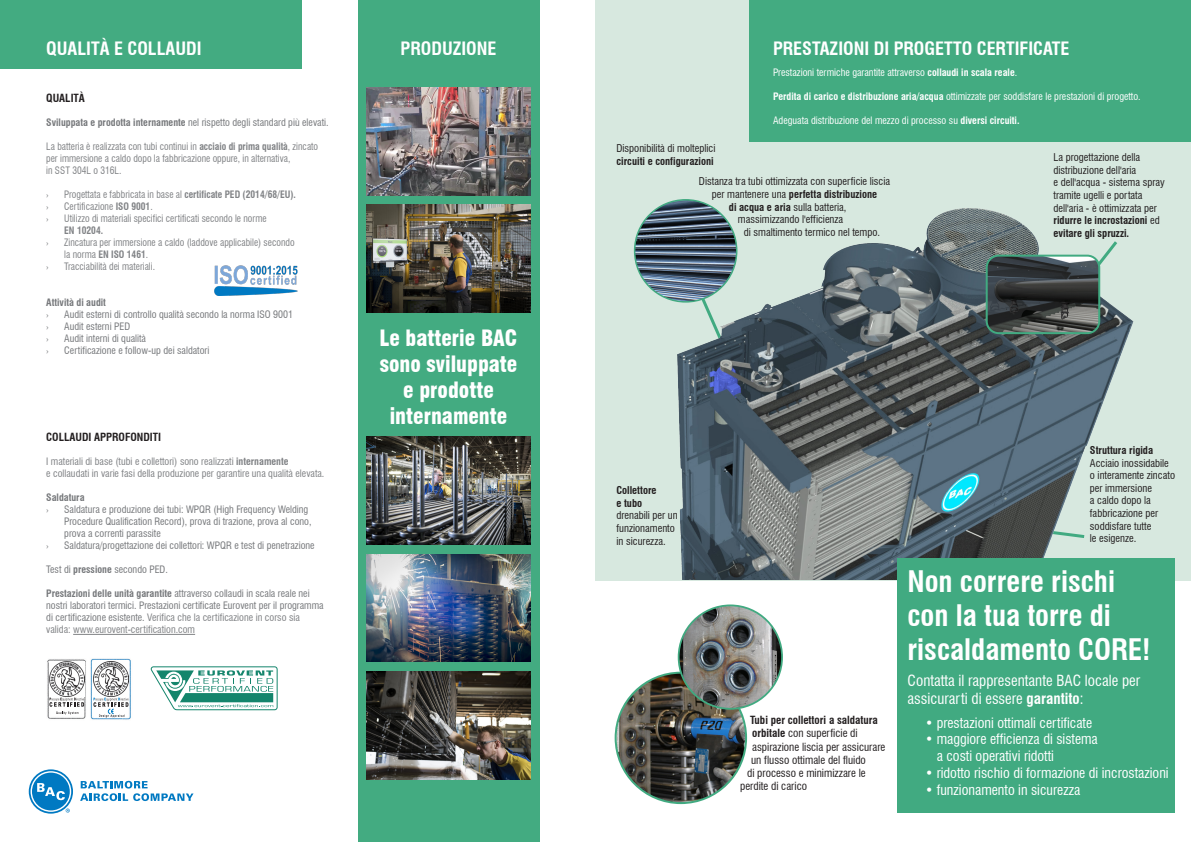
<style>
.page{position:relative;width:1191px;height:842px;background:#fff}
.page>*{position:absolute;margin:0;border:0;box-sizing:border-box;transform-origin:0 0}
.Bullets{font:700 condensed 29px/34px "Swiss 721 BT";color:#fff}
.Big_heading_green{font:900 condensed 22px/26px "Swiss 721 BT";color:#fff;text-align:center;scale:.96 1}
.t1{font:700 condensed 18px "Swiss 721 BT";color:#fff}
.Bullets-2{font:condensed 15px/18px "Swiss 721 BT";color:#fff}
.Bullets-3{font:condensed 14px/16.8px "Swiss 721 BT";color:#fff}
.Bullets-4{font:condensed 11px "Swiss 721 BT";color:#231f20}
.Bullets-5{font:700 condensed 11px "Swiss 721 BT";color:#231f20}
.Bullets-6{font:condensed 10.5px/12.6px "Swiss 721 BT";color:#231f20}
.Bullets-7{font:700 condensed 10.5px "Swiss 721 BT";color:#231f20}
.Bullets-8{font:condensed 10px/12px "Swiss 721 BT";color:#76787b}
.Bullets-9{font:condensed 10px/12px "Swiss 721 BT";color:#808285;scale:.95 1}
.Bullets-10{font:condensed 10px "Swiss 721 BT";color:#fff}
.Bullets-11{font:condensed 10px/12px "Swiss 721 BT";color:#808285}
.Bullets-12{font:700 condensed 10px "Swiss 721 BT";color:#76787b}
.t2{font:10px "Minion Pro";color:#808285}
.t3{font:10px "Minion Pro";color:#808285;scale:.95 1}
.s1{font-weight:700}
.s2{color:#808285}
.s3{font-weight:400}
</style>
<div class="page">
<div style="left:358px;top:0;width:181px;height:842px;background:#43ab81"></div>
<div style="left:595px;top:0;width:596px;height:580px;background:#d7e8df"></div>
<div style="left:0;top:0;width:301px;height:68px;background:#43ab81"></div>
<svg style="left:80px;top:781px;width:113px;height:20px"></svg>
<svg style="left:29px;top:769px;width:44px;height:45px"></svg>
<svg style="left:31px;top:771px;width:40px;height:41px"></svg>
<div style="left:32px;top:773px;width:38px;height:37px;background:#0079c2;border-radius:50%"></div>
<svg style="left:37px;top:783px;width:28px;height:17px"></svg>
<svg style="left:66px;top:808px;width:4px;height:4px"></svg>
<hr style="left:73px;top:634px;width:122px;height:1px;background:#808285">
<img style="left:90px;top:658px;width:41px;height:62px">
<img style="left:99px;top:714px;width:26px;height:3px">
<svg style="left:93px;top:698px;width:35px;height:16px"></svg>
<img style="left:93px;top:661px;width:36px;height:35px">
<img style="left:47px;top:659px;width:39px;height:3px">
<img style="left:47px;top:662px;width:2px;height:57px">
<img style="left:49px;top:661px;width:37px;height:58px">
<svg style="left:49px;top:698px;width:35px;height:16px"></svg>
<div style="left:749px;top:0;width:442px;height:141px;background:#43ab81"></div>
<img style="left:668px;top:201px;width:479px;height:378px">
<svg style="left:1052px;top:238px;width:68px;height:84px"></svg>
<img style="left:986px;top:256px;width:113px;height:77px">
<div style="left:985px;top:255px;width:115px;height:79px;border:2px solid #41aa81;border-radius:12px"></div>
<div style="left:897px;top:559px;width:278px;height:254px;background:#41aa81"></div>
<img style="left:366px;top:205px;width:165px;height:108px">
<img style="left:366px;top:436px;width:165px;height:108px">
<img style="left:366px;top:554px;width:165px;height:108px">
<img style="left:366px;top:87px;width:165px;height:108px">
<img style="left:615px;top:673px;width:131px;height:130px;border-radius:65px">
<img style="left:366px;top:672px;width:165px;height:107px">
<img style="left:634px;top:200px;width:102px;height:102px;border-radius:51px">
<div style="left:634px;top:199px;width:103px;height:104px;border:2px solid #41aa81;border-radius:50%"></div>
<svg style="left:151px;top:666px;width:126px;height:44px"></svg>
<img style="left:214px;top:265px;width:84px;height:30px">
<img style="left:678px;top:605px;width:104px;height:104px;border-radius:52px">
<div style="left:677px;top:604px;width:106px;height:106px;border:2px solid #41aa81;border-radius:50%"></div>
<p class="t1" style="left:46px;top:37px;width:157px">QUALITÀ E COLLAUDI</p>
<p class="Bullets-5" style="left:46px;top:91px;width:40px">QUALITÀ</p>
<p class="Bullets-8" style="left:46px;top:116px;width:284px"><span class="s1">Sviluppata e prodotta internamente</span> nel rispetto degli standard più elevati.</p>
<p class="Bullets-9" style="left:46px;top:140px;width:288px">La batteria è realizzata con tubi continui in <span class="s1">acciaio di prima qualità</span>, zincato per immersione a caldo dopo la fabbricazione oppure, in alternativa,<br>in SST 304L o 316L.</p>
<p class="t3" style="left:46px;top:188px;width:4px">›</p>
<p class="Bullets-9" style="left:64px;top:188px;width:245px">Progettata e fabbricata in base al <span class="s1">certificate PED (2014/68/EU).</span></p>
<p class="t3" style="left:46px;top:200px;width:4px">›</p>
<p class="Bullets-9" style="left:64px;top:200px;width:95px">Certificazione <span class="s1">ISO 9001</span>.</p>
<p class="t3" style="left:46px;top:212px;width:4px">›</p>
<p class="Bullets-9" style="left:64px;top:212px;width:214px">Utilizzo di materiali specifici certificati secondo le norme<br><span class="s1">EN 10204.</span></p>
<p class="t3" style="left:46px;top:236px;width:4px">›</p>
<p class="Bullets-9" style="left:64px;top:236px;width:244px">Zincatura per immersione a caldo (laddove applicabile) secondo la norma <span class="s1">EN ISO 1461</span>.</p>
<p class="t3" style="left:46px;top:260px;width:4px">›</p>
<p class="Bullets-9" style="left:64px;top:260px;width:97px">Tracciabilità dei materiali.</p>
<p class="Bullets-12" style="left:46px;top:296px;width:61px">Attività di audit</p>
<p class="t2" style="left:46px;top:308px;width:4px">›</p>
<p class="Bullets-8" style="left:64px;top:308px;width:230px">Audit esterni di controllo qualità secondo la norma ISO 9001</p>
<p class="t2" style="left:46px;top:320px;width:4px">›</p>
<p class="Bullets-8" style="left:64px;top:320px;width:67px">Audit esterni PED</p>
<p class="t2" style="left:46px;top:332px;width:4px">›</p>
<p class="Bullets-8" style="left:64px;top:332px;width:83px">Audit interni di qualità</p>
<p class="t2" style="left:46px;top:344px;width:4px">›</p>
<p class="Bullets-8" style="left:64px;top:344px;width:147px">Certificazione e follow-up dei saldatori</p>
<p class="Bullets-5" style="left:46px;top:431px;width:116px">COLLAUDI APPROFONDITI</p>
<p class="Bullets-11" style="left:46px;top:456px;width:280px">I materiali di base (tubi e collettori) sono realizzati <span class="s1">internamente<br></span>e collaudati in varie fasi della produzione per garantire una qualità elevata.</p>
<p class="Bullets-12" style="left:46px;top:492px;width:40px">Saldatura</p>
<p class="t2" style="left:46px;top:503px;width:4px">›</p>
<p class="Bullets-8" style="left:64px;top:504px;width:249px">Saldatura e produzione dei tubi: WPQR (High Frequency Welding<br>Procedure Qualification Record), prova di trazione, prova al cono, prova a correnti parassite</p>
<p class="t2" style="left:46px;top:539px;width:4px">›</p>
<p class="Bullets-8" style="left:64px;top:540px;width:252px">Saldatura/progettazione dei collettori: WPQR e test di penetrazione</p>
<p class="Bullets-8" style="left:46px;top:564px;width:123px">Test di <span class="s1">pressione</span> secondo PED.</p>
<p class="Bullets-8" style="left:46px;top:588px;width:279px"><span class="s1">Prestazioni delle unità garantite</span> attraverso collaudi in scala reale nei nostri laboratori termici. Prestazioni certificate Eurovent per il programma di certificazione esistente. <span class="s2">Verifica che la certificazione in corso sia valida: www.eurovent-certification.com</span></p>
<p class="t1" style="left:400px;top:37px;width:97px">PRODUZIONE</p>
<p class="t1" style="left:773px;top:37px;width:298px">PRESTAZIONI DI PROGETTO CERTIFICATE</p>
<p class="Bullets-10" style="left:773px;top:66px;width:246px">Prestazioni termiche garantite attraverso <span class="s1">collaudi in scala reale</span>.</p>
<p class="Bullets-10" style="left:773px;top:90px;width:369px"><span class="s1">Perdita di carico e distribuzione aria/acqua</span> ottimizzate per soddisfare le prestazioni di progetto.</p>
<p class="Bullets-10" style="left:773px;top:114px;width:248px">Adeguata distribuzione del mezzo di processo su <span class="s1">diversi circuiti.</span></p>
<p class="Big_heading_green" style="left:379px;top:325px;width:145px">Le batterie BAC sono sviluppate e prodotte internamente</p>
<p class="Bullets-6" style="left:616px;top:142px;width:101px">Disponibilità di molteplici <span class="s1">circuiti e configurazioni</span></p>
<p class="Bullets-6" style="left:699px;top:175px;width:193px">Distanza tra tubi ottimizzata con superficie liscia</p>
<p class="Bullets-7" style="left:712px;top:188px;width:167px"><span class="s3">per mantenere una</span> perfetta distribuzione</p>
<p class="Bullets-6" style="left:729px;top:200px;width:119px"><span class="s1">di acqua e aria</span> sulla batteria,</p>
<p class="Bullets-6" style="left:738px;top:213px;width:107px">massimizzando l'efficienza</p>
<p class="Bullets-6" style="left:744px;top:226px;width:138px">di smaltimento termico nel tempo.</p>
<p class="Bullets-6" style="left:1053px;top:151px;width:113px">La progettazione della distribuzione dell'aria<br>e dell'acqua - sistema spray tramite ugelli e portata dell'aria - è ottimizzata per <span class="s1">ridurre le incrostazioni</span> ed <span class="s1">evitare gli spruzzi.</span></p>
<p class="Bullets-6" style="left:616px;top:484px;width:63px"><span class="s1">Collettore<br>e tubo </span>drenabili per un funzionamento in sicurezza.</p>
<p class="Bullets-5" style="left:750px;top:713px;width:129px">Tubi per collettori a saldatura</p>
<p class="Bullets-4" style="left:752px;top:727px;width:107px"><span class="s1">orbitale</span> con superficie di</p>
<p class="Bullets-4" style="left:752px;top:740px;width:135px">aspirazione liscia per assicurare</p>
<p class="Bullets-4" style="left:751px;top:753px;width:116px">un flusso ottimale del fluido</p>
<p class="Bullets-4" style="left:747px;top:766px;width:120px">di processo e minimizzare le</p>
<p class="Bullets-4" style="left:740px;top:779px;width:68px">perdite di carico</p>
<p class="Bullets-7" style="left:1090px;top:444px;width:65px">Struttura rigida</p>
<p class="Bullets-6" style="left:1090px;top:456px;width:87px">Acciaio inossidabile o interamente zincato per immersione<br>a caldo dopo la fabbricazione per soddisfare tutte<br>le esigenze.</p>
<p class="Bullets" style="left:907px;top:564px;width:245px">Non correre rischi con la tua torre di riscaldamento CORE!</p>
<p class="Bullets-2" style="left:907px;top:672px;width:234px">Contatta il rappresentante BAC locale per assicurarti di essere <span class="s1">garantito</span>:</p>
<p class="Bullets-3" style="left:925px;top:714px;width:169px">• prestazioni ottimali certificate</p>
<p class="Bullets-3" style="left:936px;top:731px;width:163px;text-indent:-12px">• maggiore efficienza di sistema a costi operativi ridotti</p>
<p class="Bullets-3" style="left:925px;top:764px;width:245px">• ridotto rischio di formazione di incrostazioni</p>
<p class="Bullets-3" style="left:925px;top:781px;width:157px">• funzionamento in sicurezza</p>
</div>
